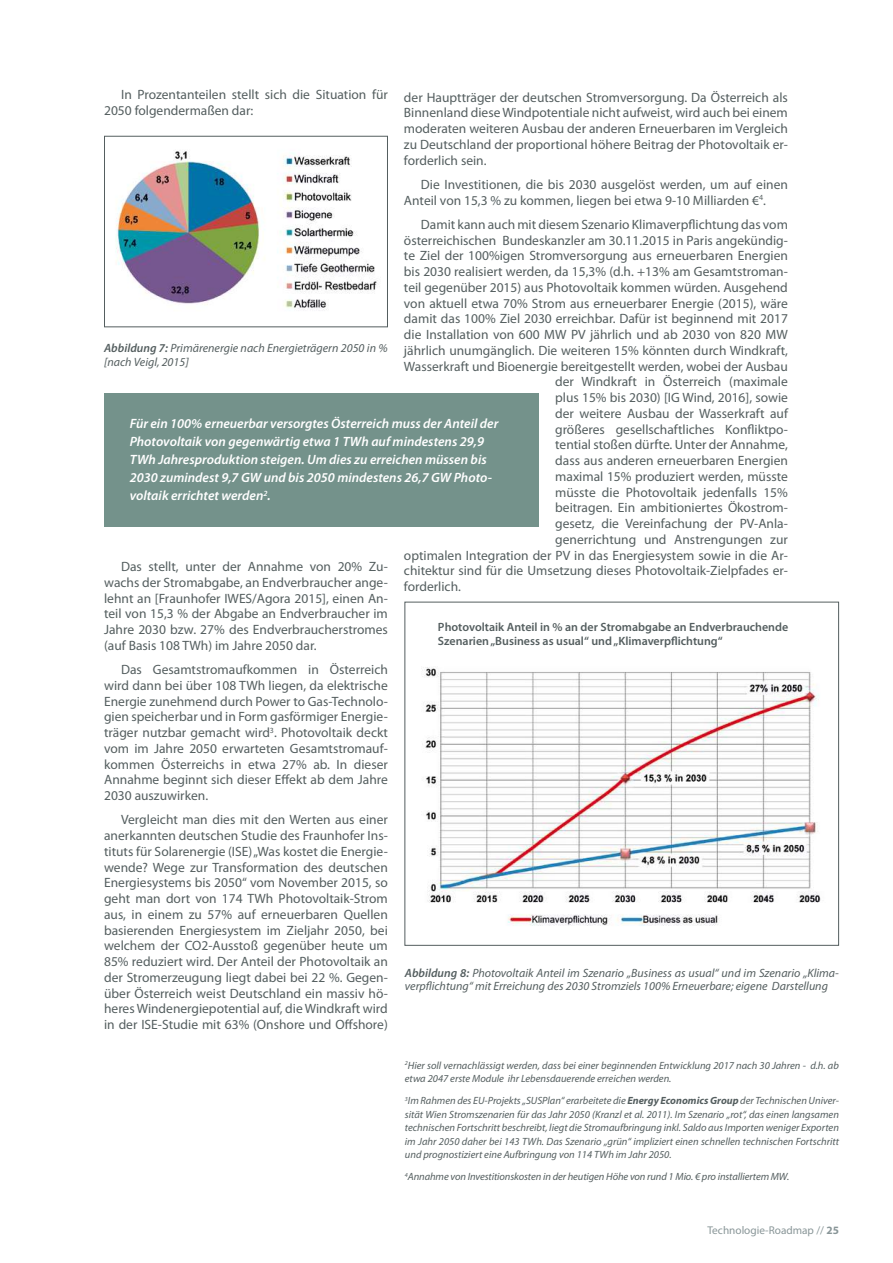
<style>
.page{position:relative;width:893px;height:1263px;background:#fff}
.page>*{position:absolute;margin:0;border:0;box-sizing:border-box;transform-origin:0 0}
.t1{font:13.5px/15.8px "Myriad Pro";color:#545e5f;text-align:justify}
.t2{font:italic 600 13.5px/18px "Myriad Pro";color:#fff}
.t3{font:italic 12px/13.5px "Myriad Pro";color:#545e5f}
.t4{font:600 12px/13.5px "Myriad Pro";color:#545e5f}
.t5{font:11.25px "Myriad Pro";color:#899698}
.t6{font:italic 10.5px/13.5px "Myriad Pro";color:#545e5f}
.s1{font-weight:600}
.s2{font-weight:700}
</style>
<div class="page">
<img style="left:115px;top:150px;width:263px;height:160px">
<div style="left:104px;top:136px;width:284px;height:191px;border:1px solid #545e5f"></div>
<div style="left:104px;top:393px;width:434px;height:134px;background:#74928b"></div>
<img style="left:422px;top:667px;width:399px;height:259px">
<div style="left:404px;top:602px;width:435px;height:344px;border:1px solid #545e5f"></div>
<p class="t1" style="left:104px;top:87px;width:285px;text-indent:17px">In Prozentanteilen stellt sich die Situation für<br>2050 folgendermaßen dar:</p>
<p class="t1" style="left:404px;top:89px;width:385px">der Hauptträger der deutschen Stromversorgung. Da Österreich als Binnenland diese Windpotentiale nicht aufweist, wird auch bei einem moderaten weiteren Ausbau der anderen Erneuerbaren im Vergleich zu Deutschland der proportional höhere Beitrag der Photovoltaik er&shy;forderlich sein.</p>
<p class="t1" style="left:404px;top:176px;width:385px;text-indent:17px">Die Investitionen, die bis 2030 ausgelöst werden, um auf einen<br>Anteil von 15,3 % zu kommen, liegen bei etwa 9-10 Milliarden €<sup>4</sup>.</p>
<p class="t1" style="left:421px;top:216px;width:368px">Damit kann auch mit diesem Szenario Klimaverpflichtung das vom</p>
<p class="t1" style="left:404px;top:232px;width:385px">österreichischen Bundeskanzler am 30.11.2015 in Paris angekündig-</p>
<p class="t1" style="left:404px;top:248px;width:385px">te Ziel der 100%igen Stromversorgung aus erneuerbaren Energien</p>
<p class="t1" style="left:404px;top:263px;width:385px">bis 2030 realisiert werden, da 15,3% (d.h. +13% am Gesamtstroman-</p>
<p class="t1" style="left:404px;top:279px;width:385px">teil gegenüber 2015) aus Photovoltaik kommen würden. Ausgehend</p>
<p class="t1" style="left:404px;top:295px;width:385px">von aktuell etwa 70% Strom aus erneuerbarer Energie (2015), wäre</p>
<p class="t1" style="left:404px;top:311px;width:385px">damit das 100% Ziel 2030 erreichbar. Dafür ist beginnend mit 2017</p>
<p class="t1" style="left:404px;top:326px;width:385px">die Installation von 600 MW PV jährlich und ab 2030 von 820 MW</p>
<p class="t1" style="left:404px;top:342px;width:385px">jährlich unumgänglich. Die weiteren 15% könnten durch Windkraft,</p>
<p class="t1" style="left:404px;top:358px;width:385px">Wasserkraft und Bioenergie bereitgestellt werden, wobei der Ausbau</p>
<p class="t1" style="left:555px;top:374px;width:234px">der Windkraft in Österreich (maximale</p>
<p class="t1" style="left:555px;top:389px;width:234px">plus 15% bis 2030) [IG Wind, 2016], sowie</p>
<p class="t1" style="left:555px;top:405px;width:234px">der weitere Ausbau der Wasserkraft auf</p>
<p class="t1" style="left:555px;top:421px;width:234px">größeres gesellschaftliches Konfliktpo-</p>
<p class="t1" style="left:555px;top:437px;width:234px">tential stoßen dürfte. Unter der Annahme,</p>
<p class="t1" style="left:555px;top:453px;width:234px">dass aus anderen erneuerbaren Energien</p>
<p class="t1" style="left:555px;top:468px;width:234px">maximal 15% produziert werden, müsste</p>
<p class="t1" style="left:555px;top:484px;width:234px">müsste die Photovoltaik jedenfalls 15%</p>
<p class="t1" style="left:555px;top:500px;width:234px">beitragen. Ein ambitioniertes Ökostrom-</p>
<p class="t1" style="left:555px;top:516px;width:234px">gesetz, die Vereinfachung der PV-Anla-</p>
<p class="t1" style="left:555px;top:531px;width:234px">generrichtung und Anstrengungen zur</p>
<p class="t1" style="left:404px;top:547px;width:385px">optimalen Integration der PV in das Energiesystem sowie in die Ar-</p>
<p class="t1" style="left:404px;top:563px;width:385px">chitektur sind für die Umsetzung dieses Photovoltaik-Zielpfades er-</p>
<p class="t1" style="left:404px;top:579px;width:58px">forderlich.</p>
<p class="t3" style="left:104px;top:341px;width:285px"><span class="s1">Abbildung 7:</span> Primärenergie nach Energieträgern 2050 in % [nach Veigl, 2015]</p>
<p class="t2" style="left:130px;top:414px;width:370px">Für ein 100% erneuerbar versorgtes Österreich muss der Anteil der Photovoltaik von gegenwärtig etwa 1 TWh auf mindestens 29,9<br>TWh Jahresproduktion steigen. Um dies zu erreichen müssen bis 2030 zumindest 9,7 GW und bis 2050 mindestens 26,7 GW Photo&shy;voltaik errichtet werden<sup>2</sup>.</p>
<p class="t1" style="left:104px;top:558px;width:285px;text-indent:17px">Das stellt, unter der Annahme von 20% Zu&shy;wachs der Stromabgabe, an Endverbraucher ange&shy;lehnt an [Fraunhofer IWES/Agora 2015], einen An&shy;teil von 15,3 % der Abgabe an Endverbraucher im Jahre 2030 bzw. 27% des Endverbraucherstromes (auf Basis 108 TWh) im Jahre 2050 dar.</p>
<p class="t1" style="left:104px;top:661px;width:285px;text-indent:17px">Das Gesamtstromaufkommen in Österreich wird dann bei über 108 TWh liegen, da elektrische Energie zunehmend durch Power to Gas-Technolo&shy;gien speicherbar und in Form gasförmiger Energie&shy;träger nutzbar gemacht wird<sup>3</sup>. Photovoltaik deckt vom im Jahre 2050 erwarteten Gesamtstromauf&shy;kommen Österreichs in etwa 27% ab. In dieser Annahme beginnt sich dieser Effekt ab dem Jahre 2030 auszuwirken.</p>
<p class="t1" style="left:104px;top:812px;width:285px;text-indent:17px">Vergleicht man dies mit den Werten aus einer anerkannten deutschen Studie des Fraunhofer Ins&shy;tituts für Solarenergie (ISE) „Was kostet die Energie&shy;wende? Wege zur Transformation des deutschen Energiesystems bis 2050“ vom November 2015, so geht man dort von 174 TWh Photovoltaik-Strom aus, in einem zu 57% auf erneuerbaren Quellen basierenden Energiesystem im Zieljahr 2050, bei welchem der CO2-Ausstoß gegenüber heute um 85% reduziert wird. Der Anteil der Photovoltaik an der Stromerzeugung liegt dabei bei 22 %. Gegen&shy;über Österreich weist Deutschland ein massiv hö&shy;heres Windenergiepotential auf, die Windkraft wird in der ISE-Studie mit 63% (Onshore und Offshore)</p>
<p class="t4" style="left:438px;top:620px;width:352px">Photovoltaik Anteil in % an der Stromabgabe an Endverbrauchende<br>Szenarien „Business as usual“ und „Klimaverpflichtung“</p>
<p class="t3" style="left:405px;top:966px;width:436px"><span class="s1">Abbildung 8:</span> Photovoltaik Anteil im Szenario „Business as usual“ und im Szenario „Klima&shy;verpflichtung“ mit Erreichung des 2030 Stromziels 100% Erneuerbare; eigene Darstellung</p>
<p class="t6" style="left:405px;top:1058px;width:436px"><sup>2</sup>Hier soll vernachlässigt werden, dass bei einer beginnenden Entwicklung 2017 nach 30 Jahren - d.h. ab etwa 2047 erste Module ihr Lebensdauerende erreichen werden.</p>
<p class="t6" style="left:405px;top:1094px;width:436px;text-align:justify"><sup>3</sup>Im Rahmen des EU-Projekts „SUSPlan“ erarbeitete die <span class="s2">Energy Economics Group</span> der Technischen Univer&shy;sität Wien Stromszenarien für das Jahr 2050 (Kranzl et al. 2011). Im Szenario „rot“, das einen langsamen technischen Fortschritt beschreibt, liegt die Stromaufbringung inkl. Saldo aus Importen weniger Exporten im Jahr 2050 daher bei 143 TWh. Das Szenario „grün“ impliziert einen schnellen technischen Fortschritt und prognostiziert eine Aufbringung von 114 TWh im Jahr 2050.</p>
<p class="t6" style="left:405px;top:1170px;width:386px"><sup>4</sup>Annahme von Investitionskosten in der heutigen Höhe von rund 1 Mio. € pro installiertem MW.</p>
<p class="t5" style="left:707px;top:1223px;width:133px">Technologie-Roadmap // <span class="s2">25</span></p>
</div>
